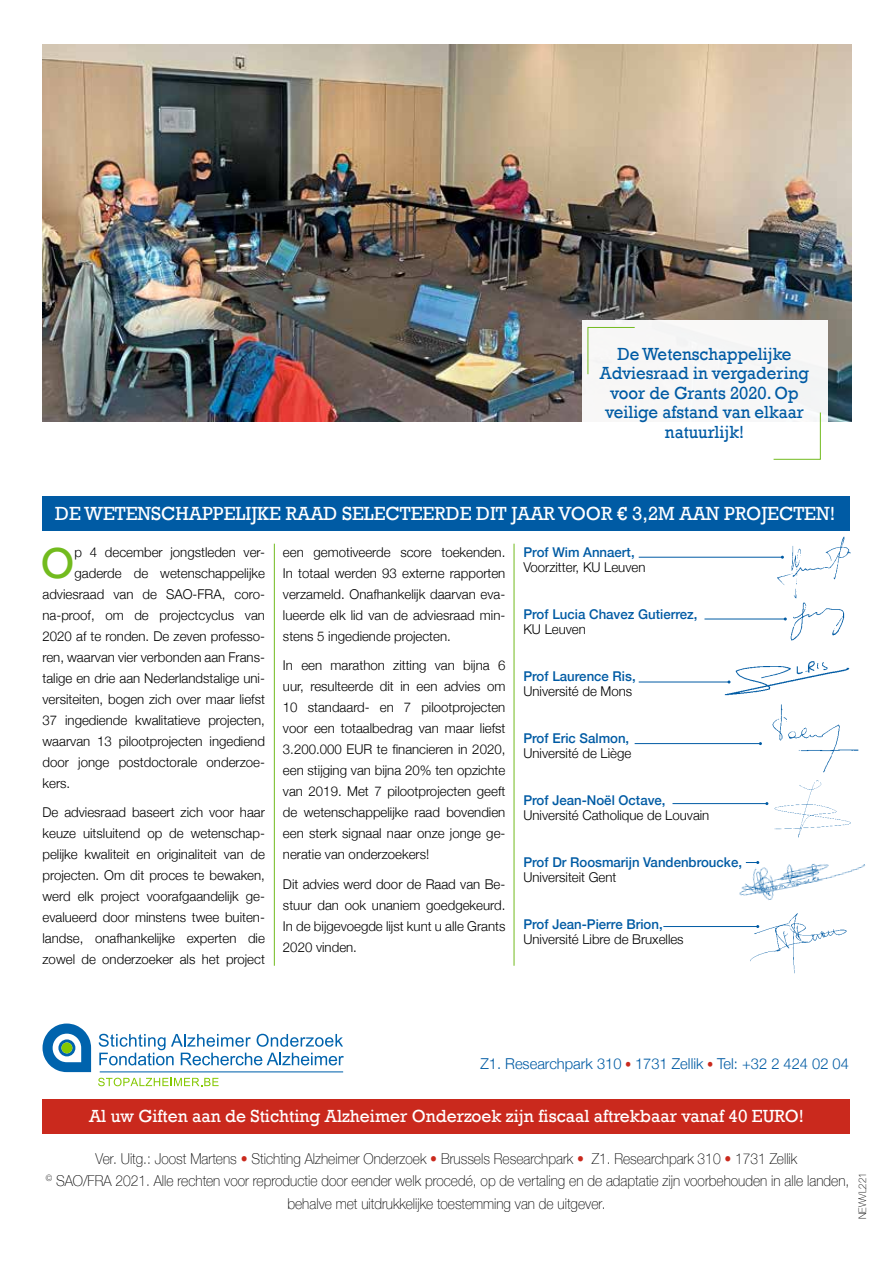
<style>
.page{position:relative;width:893px;height:1263px;background:#fff}
.page>*{position:absolute;margin:0;border:0;box-sizing:border-box;transform-origin:0 0}
.t1{font:44.4px "Rockwell";color:#72bb1e;scale:.96 1}
.t2{font:19.5px "Rockwell";color:#fff}
.t3{font:18px/19.5px "Rockwell";color:#005ba4;text-align:center;scale:.94 1}
.t4{font:18px "Rockwell";color:#fff}
.t5{font:100 15px/22.5px "Helvetica Neue";color:#000;text-align:center;scale:.92 1}
.t6{font:300 15px "Helvetica Neue";color:#005ba4}
.t7{font:300 13.5px/21px "Helvetica Neue";color:#000;text-align:justify}
.t8{font:500 13.5px "Helvetica Neue";color:#005ba4}
.t9{font:100 10.5px "Helvetica Neue";color:#000;scale:.92 1}
.s1{font-weight:100;font-size:13.5px;color:#ca291d}
.s2{color:#ca291d}
</style>
<div class="page">
<div style="left:43px;top:497px;width:807px;height:34px;background:#005ba4"></div>
<div style="left:43px;top:1099px;width:807px;height:34px;background:#ca291d"></div>
<hr style="left:274px;top:544px;width:1px;height:422px;background:#72bb1e">
<hr style="left:514px;top:544px;width:1px;height:422px;background:#72bb1e">
<svg style="left:43px;top:1023px;width:48px;height:49px"></svg>
<div style="left:61px;top:1042px;width:11px;height:11px;background:#84c800;border-radius:50%"></div>
<svg style="left:98px;top:1078px;width:121px;height:8px"></svg>
<svg style="left:99px;top:1034px;width:245px;height:31px"></svg>
<hr style="left:100px;top:1071px;width:243px;height:1px;background:#0063ad">
<img style="left:776px;top:536px;width:75px;height:62px">
<hr style="left:639px;top:557px;width:143px;height:1px;background:#005ba4">
<img style="left:764px;top:772px;width:87px;height:66px">
<hr style="left:672px;top:803px;width:95px;height:1px;background:#005ba4">
<img style="left:750px;top:913px;width:97px;height:60px">
<hr style="left:663px;top:926px;width:95px;height:1px;background:#005ba4">
<img style="left:723px;top:661px;width:127px;height:35px">
<hr style="left:639px;top:682px;width:90px;height:1px;background:#005ba4">
<img style="left:43px;top:45px;width:808px;height:377px">
<div style="left:582px;top:320px;width:245px;height:145px;background:#f8f7f7"></div>
<svg style="left:587px;top:327px;width:48px;height:48px"></svg>
<svg style="left:773px;top:412px;width:48px;height:48px"></svg>
<hr style="left:704px;top:619px;width:81px;height:1px;background:#005ba4">
<img style="left:791px;top:602px;width:54px;height:39px">
<hr style="left:635px;top:743px;width:125px;height:1px;background:#005ba4">
<img style="left:772px;top:704px;width:87px;height:68px">
<img style="left:739px;top:861px;width:126px;height:39px">
<h3 class="t3" style="left:600px;top:344px;width:224px">De Wetenschappelijke<br>Adviesraad in vergadering voor de Grants 2020. Op veilige afstand van elkaar natuurlijk!</h3>
<h2 class="t2" style="left:55px;top:502px;width:781px">DE WETENSCHAPPELIJKE RAAD SELECTEERDE DIT JAAR VOOR € 3,2M AAN PROJECTEN!</h2>
<h1 class="t1" style="left:40px;top:537px;width:37px">O</h1>
<p class="t7" style="left:75px;top:540px;width:192px">p 4 december jongstleden ver-</p>
<p class="t7" style="left:283px;top:540px;width:224px">een gemotiveerde score toekenden.<br>In totaal werden 93 externe rapporten verzameld. Onafhankelijk daarvan eva&shy;lueerde elk lid van de adviesraad min&shy;stens 5 ingediende projecten.</p>
<p class="t7" style="left:283px;top:654px;width:224px">In een marathon zitting van bijna 6 uur, resulteerde dit in een advies om 10 standaard- en 7 pilootprojecten voor een totaalbedrag van maar liefst 3.200.000 EUR te financieren in 2020, een stijging van bijna 20% ten opzichte van 2019. Met 7 pilootprojecten geeft de wetenschappelijke raad bovendien een sterk signaal naar onze jonge ge&shy;neratie van onderzoekers!</p>
<p class="t7" style="left:283px;top:872px;width:224px">Dit advies werd door de Raad van Be&shy;stuur dan ook unaniem goedgekeurd.<br>In de bijgevoegde lijst kunt u alle Grants 2020 vinden.</p>
<p class="t8" style="left:523px;top:541px;width:113px">Prof Wim Annaert,</p>
<p class="t7" style="left:523px;top:555px;width:124px">Voorzitter, KU Leuven</p>
<p class="t8" style="left:523px;top:603px;width:176px">Prof Lucia Chavez Gutierrez,</p>
<p class="t7" style="left:523px;top:617px;width:64px">KU Leuven</p>
<p class="t8" style="left:523px;top:665px;width:114px">Prof Laurence Ris,</p>
<p class="t7" style="left:523px;top:679px;width:110px">Université de Mons</p>
<p class="t8" style="left:523px;top:727px;width:107px">Prof Eric Salmon,</p>
<p class="t7" style="left:523px;top:742px;width:109px">Université de Liège</p>
<p class="t8" style="left:523px;top:789px;width:144px">Prof Jean-Noël Octave,</p>
<p class="t7" style="left:523px;top:804px;width:187px">Université Catholique de Louvain</p>
<p class="t8" style="left:523px;top:851px;width:220px">Prof Dr Roosmarijn Vandenbroucke,</p>
<p class="t7" style="left:523px;top:866px;width:95px">Universiteit Gent</p>
<p class="t8" style="left:523px;top:913px;width:141px">Prof Jean-Pierre Brion,</p>
<p class="t7" style="left:523px;top:928px;width:162px">Université Libre de Bruxelles</p>
<p class="t7" style="left:75px;top:561px;width:192px">gaderde de wetenschappelijke</p>
<p class="t7" style="left:43px;top:582px;width:224px">adviesraad van de SAO-FRA, coro-</p>
<p class="t7" style="left:43px;top:603px;width:224px">na-proof, om de projectcyclus van</p>
<p class="t7" style="left:43px;top:624px;width:224px">2020 af te ronden. De zeven professo-</p>
<p class="t7" style="left:43px;top:645px;width:224px">ren, waarvan vier verbonden aan Frans-</p>
<p class="t7" style="left:43px;top:666px;width:224px">talige en drie aan Nederlandstalige uni-</p>
<p class="t7" style="left:43px;top:687px;width:224px">versiteiten, bogen zich over maar liefst</p>
<p class="t7" style="left:43px;top:708px;width:224px">37 ingediende kwalitatieve projecten,</p>
<p class="t7" style="left:43px;top:729px;width:224px">waarvan 13 pilootprojecten ingediend</p>
<p class="t7" style="left:43px;top:750px;width:224px">door jonge postdoctorale onderzoe-</p>
<p class="t7" style="left:43px;top:771px;width:29px">kers.</p>
<p class="t7" style="left:43px;top:801px;width:224px">De adviesraad baseert zich voor haar keuze uitsluitend op de wetenschap&shy;pelijke kwaliteit en originaliteit van de projecten. Om dit proces te bewaken, werd elk project voorafgaandelijk ge&shy;ëvalueerd door minstens twee buiten&shy;landse, onafhankelijke experten die zowel de onderzoeker als het project</p>
<p class="t6" style="left:480px;top:1052px;width:370px">Z1. Researchpark 310 <span class="s1">•</span> 1731 Zellik <span class="s1">•</span> Tel: +32 2 424 02 04</p>
<h3 class="t4" style="left:89px;top:1106px;width:716px">Al uw Giften aan de Stichting Alzheimer Onderzoek zijn fiscaal aftrekbaar vanaf 40 EURO!</h3>
<p class="t5" style="left:46px;top:1146px;width:875px">Ver. Uitg.: Joost Martens <span class="s2">•</span> Stichting Alzheimer Onderzoek <span class="s2">•</span> Brussels Researchpark <span class="s2">•</span> Z1. Researchpark 310 <span class="s2">•</span> 1731 Zellik<br><sup>©</sup> SAO/FRA 2021. Alle rechten voor reproductie door eender welk procedé, op de vertaling en de adaptatie zijn voorbehouden in alle landen, behalve met uitdrukkelijke toestemming van de uitgever.</p>
<p class="t9" style="left:855px;top:1219px;width:52px;rotate:-90deg">NEWVL221</p>
</div>
